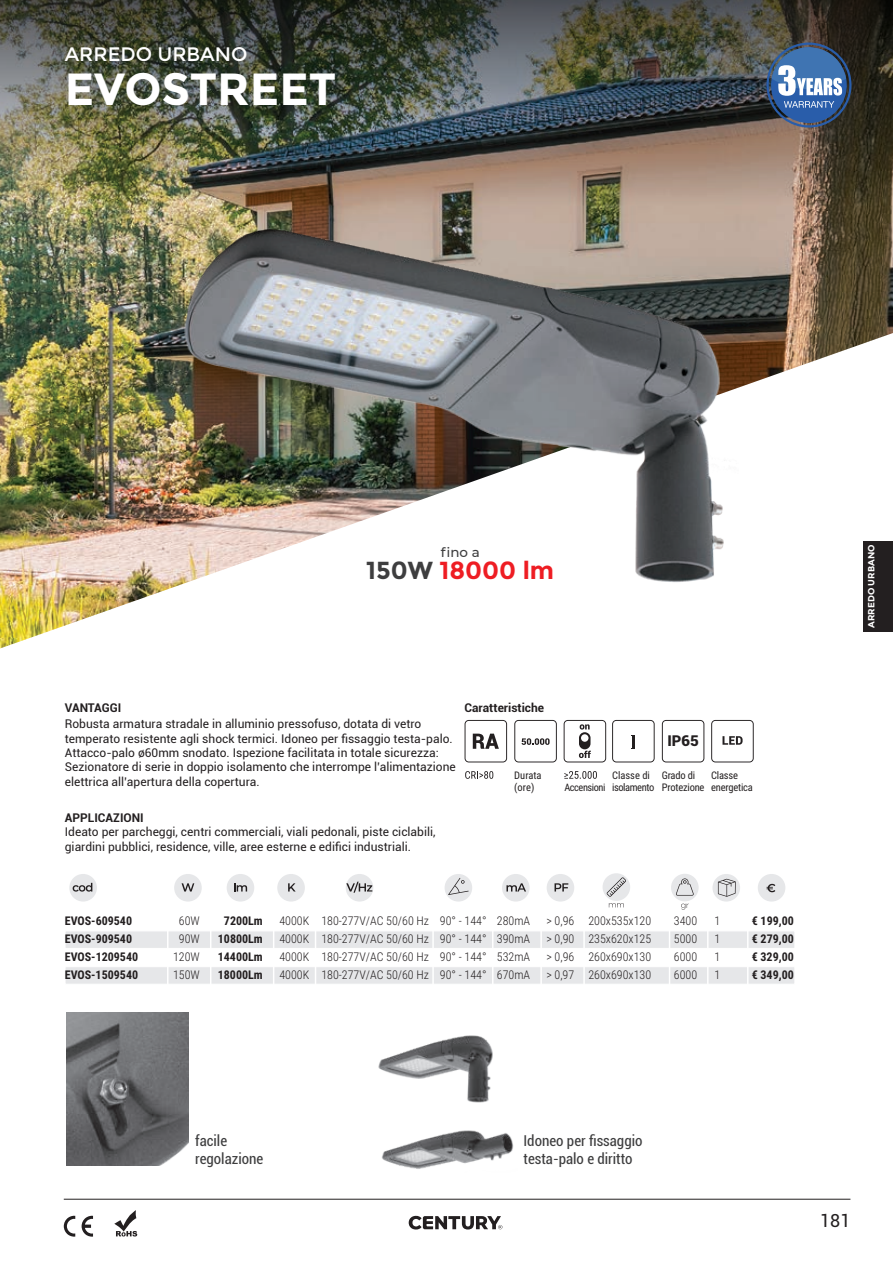
<style>
.page{position:relative;width:893px;height:1263px;background:#fff}
.page>*{position:absolute;margin:0;border:0;box-sizing:border-box;transform-origin:0 0}
.t1{font:700 45px "Montserrat";color:#fff}
.t2{font:700 24.6px "Montserrat";color:#ee1d23}
.t3{font:19.5px "Montserrat";color:#fff}
.t4{font:18px "Roboto";color:#231f20}
.t5{font:condensed 15px/18px "Roboto";color:#3e3e3f}
.t6{font:900 15px "Roboto";color:#231f20}
.t7{font:500 13.5px "Montserrat";color:#3e3e3f}
.t8{font:12px/14.4px "Roboto";color:#231f20}
.t9{font:300 12px "Roboto Condensed";color:#231f20}
.t10{font:700 12px "Roboto Condensed";color:#231f20}
.t11{font:700 12px "Roboto";color:#231f20}
.t12{font:10.5px/12.6px "Roboto Condensed";letter-spacing:-.02em;color:#231f20}
.t13{font:10.5px/12.6px "Roboto Condensed";color:#231f20}
.t14{font:10.35px "Roboto Condensed";letter-spacing:-.04em;color:#231f20}
.t15{font:700 9px "Montserrat";color:#fff}
.s1{color:#3e3e3f}
.s2{font-size:10.5px}
</style>
<div class="page">
<hr style="left:64px;top:1199px;width:786px;height:1px;background:#231f20">
<svg style="left:409px;top:1216px;width:93px;height:13px"></svg>
<svg style="left:64px;top:1216px;width:11px;height:20px"></svg>
<svg style="left:82px;top:1216px;width:11px;height:20px"></svg>
<svg style="left:114px;top:1210px;width:23px;height:26px"></svg>
<img style="left:0;top:249px;width:893px;height:399px">
<img style="left:0;top:0;width:893px;height:249px">
<div style="left:65px;top:931px;width:730px;height:18px;background:#e6e7e9;border:1px solid #fff"></div>
<div style="left:65px;top:966px;width:730px;height:18px;background:#e6e7e9;border:1px solid #fff"></div>
<svg style="left:711px;top:720px;width:43px;height:42px"></svg>
<svg style="left:662px;top:720px;width:42px;height:42px"></svg>
<svg style="left:612px;top:720px;width:43px;height:42px"></svg>
<svg style="left:564px;top:771px;width:33px;height:8px"></svg>
<svg style="left:564px;top:720px;width:42px;height:42px"></svg>
<svg style="left:514px;top:720px;width:43px;height:42px"></svg>
<svg style="left:465px;top:771px;width:28px;height:8px"></svg>
<svg style="left:465px;top:720px;width:42px;height:42px"></svg>
<img style="left:178px;top:221px;width:560px;height:375px">
<svg style="left:766px;top:43px;width:85px;height:85px;background:#547095"></svg>
<hr style="left:167px;top:868px;width:2px;height:308px;background:#fff">
<hr style="left:210px;top:868px;width:1px;height:308px;background:#fff">
<hr style="left:273px;top:868px;width:1px;height:308px;background:#fff">
<hr style="left:315px;top:868px;width:1px;height:308px;background:#fff">
<hr style="left:432px;top:868px;width:2px;height:308px;background:#fff">
<hr style="left:492px;top:868px;width:1px;height:308px;background:#fff">
<hr style="left:540px;top:868px;width:2px;height:308px;background:#fff">
<hr style="left:583px;top:868px;width:2px;height:308px;background:#fff">
<hr style="left:669px;top:868px;width:1px;height:308px;background:#fff">
<hr style="left:707px;top:868px;width:2px;height:308px;background:#fff">
<hr style="left:747px;top:868px;width:1px;height:308px;background:#fff">
<img style="left:382px;top:1130px;width:132px;height:39px">
<img style="left:378px;top:1035px;width:115px;height:68px">
<img style="left:67px;top:1012px;width:121px;height:153px">
<div style="left:69px;top:874px;width:28px;height:27px;background:#e6e7e9;border-radius:50%"></div>
<svg style="left:73px;top:883px;width:19px;height:8px"></svg>
<div style="left:174px;top:874px;width:28px;height:27px;background:#e6e7e9;border-radius:50%"></div>
<svg style="left:182px;top:883px;width:12px;height:8px"></svg>
<div style="left:227px;top:874px;width:27px;height:27px;background:#e6e7e9;border-radius:50%"></div>
<svg style="left:234px;top:883px;width:13px;height:8px"></svg>
<div style="left:277px;top:874px;width:28px;height:27px;background:#e6e7e9;border-radius:50%"></div>
<svg style="left:288px;top:883px;width:8px;height:8px"></svg>
<div style="left:346px;top:874px;width:27px;height:27px;background:#e6e7e9;border-radius:50%"></div>
<svg style="left:346px;top:882px;width:26px;height:11px"></svg>
<div style="left:445px;top:874px;width:27px;height:27px;background:#e6e7e9;border-radius:50%"></div>
<svg style="left:448px;top:878px;width:21px;height:17px"></svg>
<div style="left:502px;top:874px;width:28px;height:27px;background:#e6e7e9;border-radius:50%"></div>
<svg style="left:506px;top:883px;width:20px;height:8px"></svg>
<div style="left:547px;top:874px;width:27px;height:27px;background:#e6e7e9;border-radius:50%"></div>
<svg style="left:554px;top:883px;width:14px;height:8px"></svg>
<svg style="left:609px;top:903px;width:15px;height:4px"></svg>
<div style="left:603px;top:873px;width:27px;height:28px;background:#e6e7e9;border-radius:50%"></div>
<svg style="left:607px;top:877px;width:19px;height:20px"></svg>
<div style="left:671px;top:874px;width:28px;height:27px;background:#e6e7e9;border-radius:50%"></div>
<svg style="left:681px;top:904px;width:8px;height:5px"></svg>
<svg style="left:676px;top:878px;width:18px;height:18px"></svg>
<div style="left:712px;top:874px;width:28px;height:27px;background:#e6e7e9;border-radius:50%"></div>
<svg style="left:718px;top:879px;width:18px;height:18px"></svg>
<div style="left:758px;top:874px;width:27px;height:27px;background:#e6e7e9;border-radius:50%"></div>
<svg style="left:766px;top:884px;width:9px;height:8px"></svg>
<div style="left:863px;top:541px;width:30px;height:90px;background:#231f20"></div>
<h3 class="t3" style="left:65px;top:43px;width:184px">ARREDO URBANO</h3>
<h1 class="t1" style="left:65px;top:62px;width:273px">EVOSTREET</h1>
<p class="t7" style="left:441px;top:544px;width:40px">fino a</p>
<h2 class="t2" style="left:366px;top:555px;width:189px"><span class="s1">150W</span> 18000 lm</h2>
<p class="t11" style="left:65px;top:701px;width:58px">VANTAGGI</p>
<p class="t11" style="left:465px;top:701px;width:81px">Caratteristiche</p>
<p class="t8" style="left:65px;top:717px;width:392px">Robusta armatura stradale in alluminio pressofuso, dotata di vetro temperato resistente agli shock termici. Idoneo per fissaggio testa-palo.<br>Attacco-palo ø60mm snodato. Ispezione facilitata in totale sicurezza:<br>Sezionatore di serie in doppio isolamento che interrompe l’alimentazione elettrica all’apertura della copertura.</p>
<p class="t11" style="left:65px;top:811px;width:80px">APPLICAZIONI</p>
<p class="t8" style="left:65px;top:825px;width:372px">Ideato per parcheggi, centri commerciali, viali pedonali, piste ciclabili, giardini pubblici, residence, ville, aree esterne e edifici industriali.</p>
<p class="t13" style="left:514px;top:768px;width:29px">Durata (ore)</p>
<p class="t13" style="left:612px;top:768px;width:39px">Classe di</p>
<p class="t14" style="left:564px;top:780px;width:91px">Accensioni <span class="s2">isolamento</span></p>
<p class="t6" style="left:667px;top:730px;width:33px">IP65</p>
<p class="t12" style="left:662px;top:768px;width:44px">Grado di<br>Protezione</p>
<p class="t12" style="left:711px;top:768px;width:43px">Classe energetica</p>
<p class="t10" style="left:65px;top:913px;width:69px">EVOS-609540</p>
<p class="t9" style="left:179px;top:913px;width:22px">60W</p>
<p class="t10" style="left:224px;top:913px;width:40px">7200Lm</p>
<p class="t9" style="left:279px;top:913px;width:252px">4000K 180-277V/AC 50/60 Hz 90° - 144° 280mA</p>
<p class="t9" style="left:546px;top:913px;width:106px">&gt; 0,96 200x535x120</p>
<p class="t9" style="left:674px;top:913px;width:25px">3400</p>
<p class="t9" style="left:714px;top:913px;width:7px">1</p>
<p class="t10" style="left:752px;top:913px;width:44px">€ 199,00</p>
<p class="t10" style="left:65px;top:931px;width:69px">EVOS-909540</p>
<p class="t9" style="left:179px;top:931px;width:22px">90W</p>
<p class="t10" style="left:218px;top:931px;width:47px">10800Lm</p>
<p class="t9" style="left:279px;top:931px;width:252px">4000K 180-277V/AC 50/60 Hz 90° - 144° 390mA</p>
<p class="t9" style="left:546px;top:931px;width:106px">&gt; 0,90 235x620x125</p>
<p class="t9" style="left:674px;top:931px;width:25px">5000</p>
<p class="t9" style="left:714px;top:931px;width:7px">1</p>
<p class="t10" style="left:752px;top:931px;width:44px">€ 279,00</p>
<p class="t10" style="left:65px;top:950px;width:75px">EVOS-1209540</p>
<p class="t9" style="left:173px;top:950px;width:28px">120W</p>
<p class="t10" style="left:218px;top:950px;width:47px">14400Lm</p>
<p class="t9" style="left:279px;top:950px;width:252px">4000K 180-277V/AC 50/60 Hz 90° - 144° 532mA</p>
<p class="t9" style="left:546px;top:950px;width:106px">&gt; 0,96 260x690x130</p>
<p class="t9" style="left:674px;top:950px;width:25px">6000</p>
<p class="t9" style="left:714px;top:950px;width:7px">1</p>
<p class="t10" style="left:752px;top:950px;width:44px">€ 329,00</p>
<p class="t10" style="left:65px;top:968px;width:75px">EVOS-1509540</p>
<p class="t9" style="left:173px;top:968px;width:28px">150W</p>
<p class="t10" style="left:218px;top:968px;width:47px">18000Lm</p>
<p class="t9" style="left:279px;top:968px;width:252px">4000K 180-277V/AC 50/60 Hz 90° - 144° 670mA</p>
<p class="t9" style="left:546px;top:968px;width:106px">&gt; 0,97 260x690x130</p>
<p class="t9" style="left:674px;top:968px;width:25px">6000</p>
<p class="t9" style="left:714px;top:968px;width:7px">1</p>
<p class="t10" style="left:752px;top:968px;width:44px">€ 349,00</p>
<p class="t15" style="left:866px;top:628px;width:85px;rotate:-90deg">ARREDO URBANO</p>
<p class="t5" style="left:195px;top:1131px;width:70px">facile regolazione</p>
<p class="t5" style="left:523px;top:1131px;width:121px">Idoneo per fissaggio testa-palo e diritto</p>
<h3 class="t4" style="left:820px;top:1210px;width:32px">181</h3>
</div>
